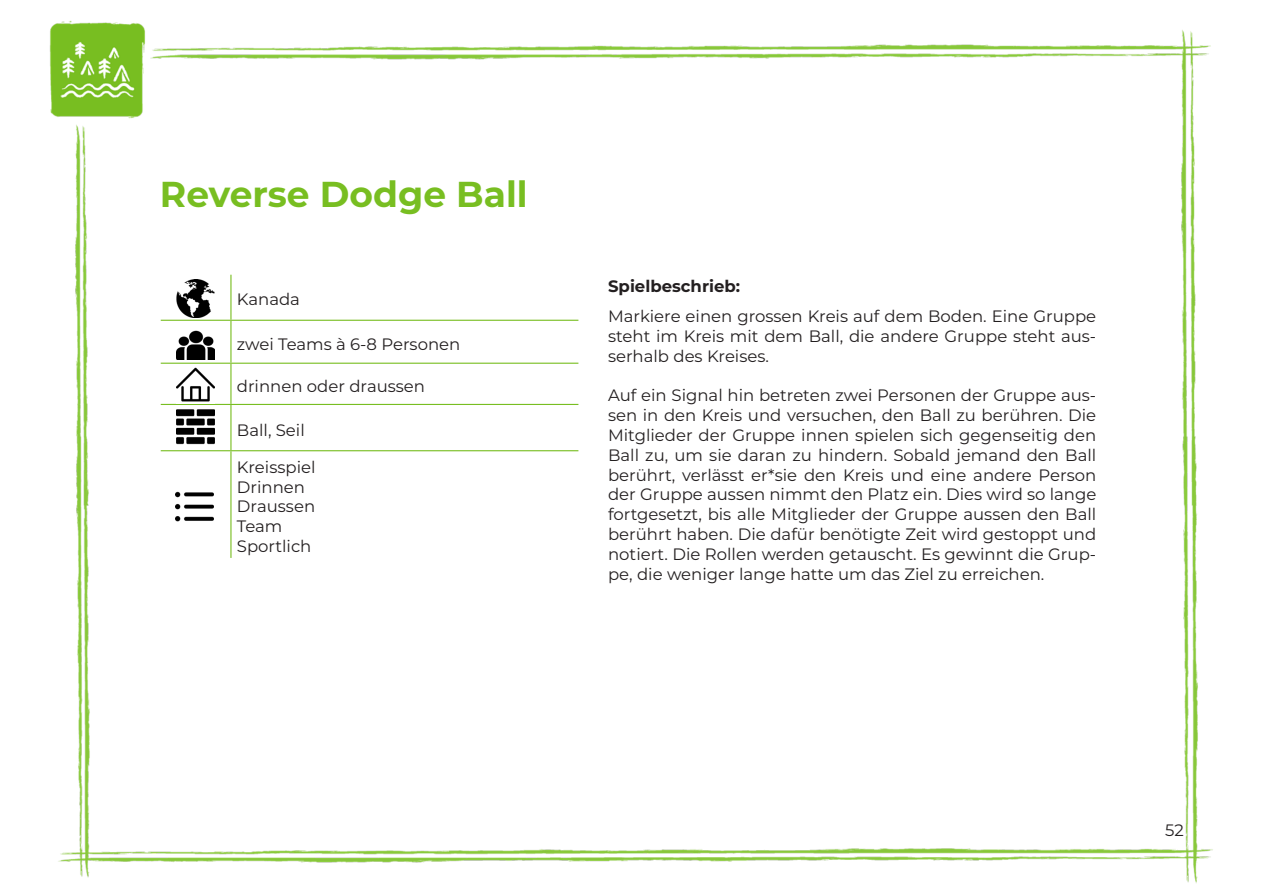
<style>
.page{position:relative;width:1263px;height:893px;background:#fff}
.page>*{position:absolute;margin:0;border:0;box-sizing:border-box;transform-origin:0 0}
.Überschrift{font:700 36px "Montserrat";color:#78be21}
.t1{font:16.5px/19.8px "Montserrat";color:#231f20;text-align:justify}
.t2{font:700 16.5px "Montserrat";color:#231f20}
</style>
<div class="page">
<img style="left:49px;top:21px;width:1164px;height:863px">
<hr style="left:230px;top:275px;width:1px;height:45px;background:#78be21">
<hr style="left:161px;top:320px;width:70px;height:1px;background:#78be21">
<hr style="left:231px;top:320px;width:347px;height:1px;background:#78be21">
<hr style="left:230px;top:321px;width:1px;height:42px;background:#78be21">
<hr style="left:161px;top:363px;width:70px;height:1px;background:#78be21">
<hr style="left:231px;top:363px;width:347px;height:1px;background:#78be21">
<hr style="left:230px;top:364px;width:1px;height:40px;background:#78be21">
<hr style="left:161px;top:404px;width:70px;height:1px;background:#78be21">
<hr style="left:231px;top:404px;width:347px;height:1px;background:#78be21">
<hr style="left:230px;top:405px;width:1px;height:45px;background:#78be21">
<hr style="left:161px;top:450px;width:70px;height:1px;background:#78be21">
<hr style="left:231px;top:450px;width:347px;height:1px;background:#78be21">
<hr style="left:230px;top:451px;width:1px;height:107px;background:#78be21">
<img style="left:177px;top:280px;width:38px;height:38px">
<img style="left:176px;top:328px;width:39px;height:31px">
<img style="left:177px;top:366px;width:38px;height:38px">
<img style="left:176px;top:407px;width:38px;height:38px">
<img style="left:176px;top:488px;width:38px;height:37px">
<p class="Überschrift" style="left:160px;top:169px;width:369px">Reverse Dodge Ball</p>
<p class="t1" style="left:237px;top:289px;width:65px">Kanada</p>
<p class="t1" style="left:237px;top:333px;width:225px">zwei Teams à 6-8 Personen</p>
<p class="t1" style="left:237px;top:375px;width:190px">drinnen oder draussen</p>
<p class="t1" style="left:237px;top:419px;width:69px">Ball, Seil</p>
<p class="t1" style="left:237px;top:456px;width:80px">Kreisspiel</p>
<p class="t1" style="left:237px;top:476px;width:70px">Drinnen</p>
<p class="t1" style="left:237px;top:496px;width:80px">Draussen</p>
<p class="t1" style="left:237px;top:516px;width:47px">Team</p>
<p class="t1" style="left:237px;top:536px;width:76px">Sportlich</p>
<p class="t2" style="left:608px;top:275px;width:134px">Spielbeschrieb:</p>
<p class="t1" style="left:608px;top:306px;width:490px">Markiere einen grossen Kreis auf dem Boden. Eine Gruppe steht im Kreis mit dem Ball, die andere Gruppe steht aus&shy;serhalb des Kreises.</p>
<p class="t1" style="left:608px;top:385px;width:490px">Auf ein Signal hin betreten zwei Personen der Gruppe aus&shy;sen in den Kreis und versuchen, den Ball zu berühren. Die Mitglieder der Gruppe innen spielen sich gegenseitig den Ball zu, um sie daran zu hindern. Sobald jemand den Ball berührt, verlässt er*sie den Kreis und eine andere Person der Gruppe aussen nimmt den Platz ein. Dies wird so lange fortgesetzt, bis alle Mitglieder der Gruppe aussen den Ball berührt haben. Die dafür benötigte Zeit wird gestoppt und notiert. Die Rollen werden getauscht. Es gewinnt die Grup&shy;pe, die weniger lange hatte um das Ziel zu erreichen.</p>
<p class="t1" style="left:1165px;top:820px;width:20px">52</p>
</div>
